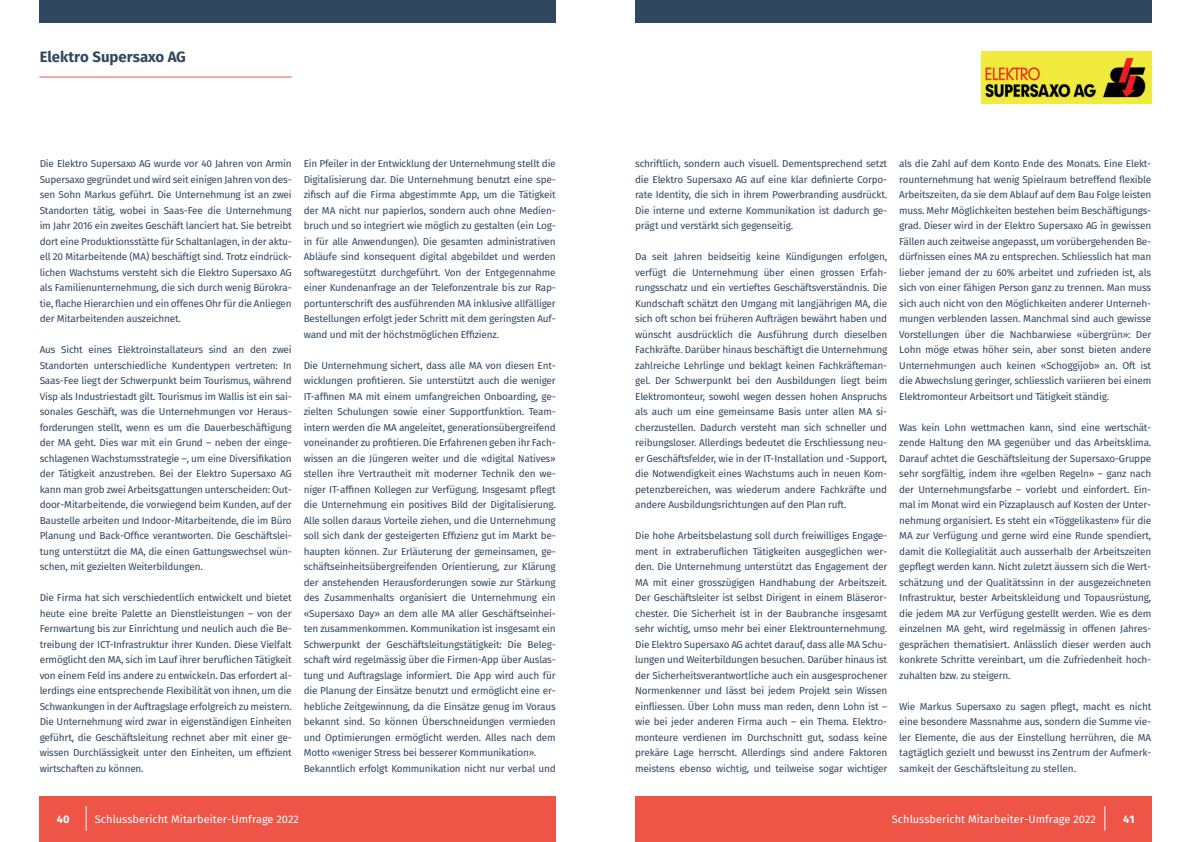
<style>
.page{position:relative;width:1191px;height:842px;background:#fff}
.page>*{position:absolute;margin:0;border:0;box-sizing:border-box;transform-origin:0 0}
.t1{font:700 15px "Fira Sans";color:#304760}
.t2{font:11px "Fira Sans";color:#fff}
.t3{font:700 11px "Fira Sans";color:#fff}
.t4{font:10px/15.5px "Fira Sans";letter-spacing:-.02em;color:#304760;text-align:justify}
</style>
<div class="page">
<div style="left:40px;top:797px;width:516px;height:45px;background:#ee5547"></div>
<div style="left:40px;top:0;width:516px;height:23px;background:#304760"></div>
<div style="left:635px;top:0;width:516px;height:23px;background:#304760"></div>
<div style="left:635px;top:797px;width:516px;height:45px;background:#ee5547"></div>
<svg style="left:86px;top:806px;width:1px;height:25px"></svg>
<svg style="left:1104px;top:806px;width:1px;height:25px"></svg>
<img style="left:981px;top:51px;width:170px;height:52px">
<hr style="left:39px;top:77px;width:253px;height:1px;background:#ee5547">
<h1 class="t1" style="left:40px;top:47px;width:148px">Elektro Supersaxo AG</h1>
<p class="t4" style="left:40px;top:156px;width:253px">Die Elektro Supersaxo AG wurde vor 40 Jahren von Armin Supersaxo gegründet und wird seit einigen Jahren von des&shy;sen Sohn Markus geführt. Die Unternehmung ist an zwei Standorten tätig, wobei in Saas-Fee die Unternehmung im Jahr 2016 ein zweites Geschäft lanciert hat. Sie betreibt dort eine Produktionsstätte für Schaltanlagen, in der aktu&shy;ell 20 Mitarbeitende (MA) beschäftigt sind. Trotz eindrück&shy;lichen Wachstums versteht sich die Elektro Supersaxo AG als Familienunternehmung, die sich durch wenig Bürokra&shy;tie, flache Hierarchien und ein offenes Ohr für die Anliegen der Mitarbeitenden auszeichnet.</p>
<p class="t4" style="left:40px;top:342px;width:253px">Aus Sicht eines Elektroinstallateurs sind an den zwei Standorten unterschiedliche Kundentypen vertreten: In Saas-Fee liegt der Schwerpunkt beim Tourismus, während Visp als Industriestadt gilt. Tourismus im Wallis ist ein sai&shy;sonales Geschäft, was die Unternehmungen vor Heraus&shy;forderungen stellt, wenn es um die Dauerbeschäftigung der MA geht. Dies war mit ein Grund – neben der einge&shy;schlagenen Wachstumsstrategie –, um eine Diversifikation der Tätigkeit anzustreben. Bei der Elektro Supersaxo AG kann man grob zwei Arbeitsgattungen unterscheiden: Out&shy;door-Mitarbeitende, die vorwiegend beim Kunden, auf der Baustelle arbeiten und Indoor-Mitarbeitende, die im Büro Planung und Back-Office verantworten. Die Geschäftslei&shy;tung unterstützt die MA, die einen Gattungswechsel wün&shy;schen, mit gezielten Weiterbildungen.</p>
<p class="t4" style="left:40px;top:590px;width:253px">Die Firma hat sich verschiedentlich entwickelt und bietet heute eine breite Palette an Dienstleistungen – von der Fernwartung bis zur Einrichtung und neulich auch die Be&shy;treibung der ICT-Infrastruktur ihrer Kunden. Diese Vielfalt ermöglicht den MA, sich im Lauf ihrer beruflichen Tätigkeit von einem Feld ins andere zu entwickeln. Das erfordert al&shy;lerdings eine entsprechende Flexibilität von ihnen, um die Schwankungen in der Auftragslage erfolgreich zu meistern.<br>Die Unternehmung wird zwar in eigenständigen Einheiten geführt, die Geschäftsleitung rechnet aber mit einer ge&shy;wissen Durchlässigkeit unter den Einheiten, um effizient wirtschaften zu können.</p>
<p class="t4" style="left:304px;top:156px;width:253px">Ein Pfeiler in der Entwicklung der Unternehmung stellt die Digitalisierung dar. Die Unternehmung benutzt eine spe&shy;zifisch auf die Firma abgestimmte App, um die Tätigkeit der MA nicht nur papierlos, sondern auch ohne Medien&shy;bruch und so integriert wie möglich zu gestalten (ein Log&shy;in für alle Anwendungen). Die gesamten administrativen Abläufe sind konsequent digital abgebildet und werden softwaregestützt durchgeführt. Von der Entgegennahme einer Kundenanfrage an der Telefonzentrale bis zur Rap&shy;portunterschrift des ausführenden MA inklusive allfälliger Bestellungen erfolgt jeder Schritt mit dem geringsten Auf&shy;wand und mit der höchstmöglichen Effizienz.</p>
<p class="t4" style="left:304px;top:357px;width:253px;text-align:left">Die Unternehmung sichert, dass alle MA von diesen Ent&shy;wicklungen profitieren. Sie unterstützt auch die weniger IT-affinen MA mit einem umfangreichen Onboarding, ge&shy;zielten Schulungen sowie einer Supportfunktion. Team&shy;intern werden die MA angeleitet, generationsübergreifend voneinander zu profitieren. Die Erfahrenen geben ihr Fach&shy;wissen an die Jüngeren weiter und die «digital Natives» stellen ihre Vertrautheit mit moderner Technik den we&shy;niger IT-affinen Kollegen zur Verfügung. Insgesamt pflegt die Unternehmung ein positives Bild der Digitalisierung.<br>Alle sollen daraus Vorteile ziehen, und die Unternehmung soll sich dank der gesteigerten Effizienz gut im Markt be&shy;haupten können. Zur Erläuterung der gemeinsamen, ge&shy;schäftseinheitsübergreifenden Orientierung, zur Klärung der anstehenden Herausforderungen sowie zur Stärkung des Zusammenhalts organisiert die Unternehmung ein «Supersaxo Day» an dem alle MA aller Geschäftseinhei&shy;ten zusammenkommen. Kommunikation ist insgesamt ein Schwerpunkt der Geschäftsleitungstätigkeit: Die Beleg&shy;schaft wird regelmässig über die Firmen-App über Auslas&shy;tung und Auftragslage informiert. Die App wird auch für die Planung der Einsätze benutzt und ermöglicht eine er&shy;hebliche Zeitgewinnung, da die Einsätze genug im Voraus bekannt sind. So können Überschneidungen vermieden und Optimierungen ermöglicht werden. Alles nach dem Motto «weniger Stress bei besserer Kommunikation».<br>Bekanntlich erfolgt Kommunikation nicht nur verbal und</p>
<p class="t4" style="left:635px;top:156px;width:253px">schriftlich, sondern auch visuell. Dementsprechend setzt die Elektro Supersaxo AG auf eine klar definierte Corpo&shy;rate Identity, die sich in ihrem Powerbranding ausdrückt.<br>Die interne und externe Kommunikation ist dadurch ge&shy;prägt und verstärkt sich gegenseitig.</p>
<p class="t4" style="left:635px;top:249px;width:253px">Da seit Jahren beidseitig keine Kündigungen erfolgen, verfügt die Unternehmung über einen grossen Erfah&shy;rungsschatz und ein vertieftes Geschäftsverständnis. Die Kundschaft schätzt den Umgang mit langjährigen MA, die sich oft schon bei früheren Aufträgen bewährt haben und wünscht ausdrücklich die Ausführung durch dieselben Fachkräfte. Darüber hinaus beschäftigt die Unternehmung zahlreiche Lehrlinge und beklagt keinen Fachkräfteman&shy;gel. Der Schwerpunkt bei den Ausbildungen liegt beim Elektromonteur, sowohl wegen dessen hohen Anspruchs als auch um eine gemeinsame Basis unter allen MA si&shy;cherzustellen. Dadurch versteht man sich schneller und reibungsloser. Allerdings bedeutet die Erschliessung neu&shy;er Geschäftsfelder, wie in der IT-Installation und -Support, die Notwendigkeit eines Wachstums auch in neuen Kom&shy;petenzbereichen, was wiederum andere Fachkräfte und andere Ausbildungsrichtungen auf den Plan ruft.</p>
<p class="t4" style="left:635px;top:528px;width:253px">Die hohe Arbeitsbelastung soll durch freiwilliges Engage&shy;ment in extraberuflichen Tätigkeiten ausgeglichen wer&shy;den. Die Unternehmung unterstützt das Engagement der MA mit einer grosszügigen Handhabung der Arbeitszeit.<br>Der Geschäftsleiter ist selbst Dirigent in einem Bläseror&shy;chester. Die Sicherheit ist in der Baubranche insgesamt sehr wichtig, umso mehr bei einer Elektrounternehmung.<br>Die Elektro Supersaxo AG achtet darauf, dass alle MA Schu&shy;lungen und Weiterbildungen besuchen. Darüber hinaus ist der Sicherheitsverantwortliche auch ein ausgesprochener Normenkenner und lässt bei jedem Projekt sein Wissen einfliessen. Über Lohn muss man reden, denn Lohn ist – wie bei jeder anderen Firma auch – ein Thema. Elektro&shy;monteure verdienen im Durchschnitt gut, sodass keine prekäre Lage herrscht. Allerdings sind andere Faktoren meistens ebenso wichtig, und teilweise sogar wichtiger</p>
<p class="t4" style="left:899px;top:156px;width:253px">als die Zahl auf dem Konto Ende des Monats. Eine Elekt&shy;rounternehmung hat wenig Spielraum betreffend flexible Arbeitszeiten, da sie dem Ablauf auf dem Bau Folge leisten muss. Mehr Möglichkeiten bestehen beim Beschäftigungs&shy;grad. Dieser wird in der Elektro Supersaxo AG in gewissen Fällen auch zeitweise angepasst, um vorübergehenden Be&shy;dürfnissen eines MA zu entsprechen. Schliesslich hat man lieber jemand der zu 60% arbeitet und zufrieden ist, als sich von einer fähigen Person ganz zu trennen. Man muss sich auch nicht von den Möglichkeiten anderer Unterneh&shy;mungen verblenden lassen. Manchmal sind auch gewisse Vorstellungen über die Nachbarwiese «übergrün»: Der Lohn möge etwas höher sein, aber sonst bieten andere Unternehmungen auch keinen «Schoggijob» an. Oft ist die Abwechslung geringer, schliesslich variieren bei einem Elektromonteur Arbeitsort und Tätigkeit ständig.</p>
<p class="t4" style="left:899px;top:419px;width:253px">Was kein Lohn wettmachen kann, sind eine wertschät&shy;zende Haltung den MA gegenüber und das Arbeitsklima.<br>Darauf achtet die Geschäftsleitung der Supersaxo-Gruppe sehr sorgfältig, indem ihre «gelben Regeln» – ganz nach der Unternehmungsfarbe – vorlebt und einfordert. Ein&shy;mal im Monat wird ein Pizzaplausch auf Kosten der Unter&shy;nehmung organisiert. Es steht ein «Töggelikasten» für die MA zur Verfügung und gerne wird eine Runde spendiert, damit die Kollegialität auch ausserhalb der Arbeitszeiten gepflegt werden kann. Nicht zuletzt äussern sich die Wert&shy;schätzung und der Qualitätssinn in der ausgezeichneten Infrastruktur, bester Arbeitskleidung und Topausrüstung, die jedem MA zur Verfügung gestellt werden. Wie es dem einzelnen MA geht, wird regelmässig in offenen Jahres&shy;gesprächen thematisiert. Anlässlich dieser werden auch konkrete Schritte vereinbart, um die Zufriedenheit hoch&shy;zuhalten bzw. zu steigern.</p>
<p class="t4" style="left:899px;top:698px;width:253px">Wie Markus Supersaxo zu sagen pflegt, macht es nicht eine besondere Massnahme aus, sondern die Summe vie&shy;ler Elemente, die aus der Einstellung herrühren, die MA tagtäglich gezielt und bewusst ins Zentrum der Aufmerk&shy;samkeit der Geschäftsleitung zu stellen.</p>
<p class="t3" style="left:57px;top:811px;width:14px">40</p>
<p class="t2" style="left:95px;top:811px;width:205px">Schlussbericht Mitarbeiter-Umfrage 2022</p>
<p class="t2" style="left:892px;top:811px;width:205px">Schlussbericht Mitarbeiter-Umfrage 2022</p>
<p class="t3" style="left:1123px;top:811px;width:13px">41</p>
</div>
